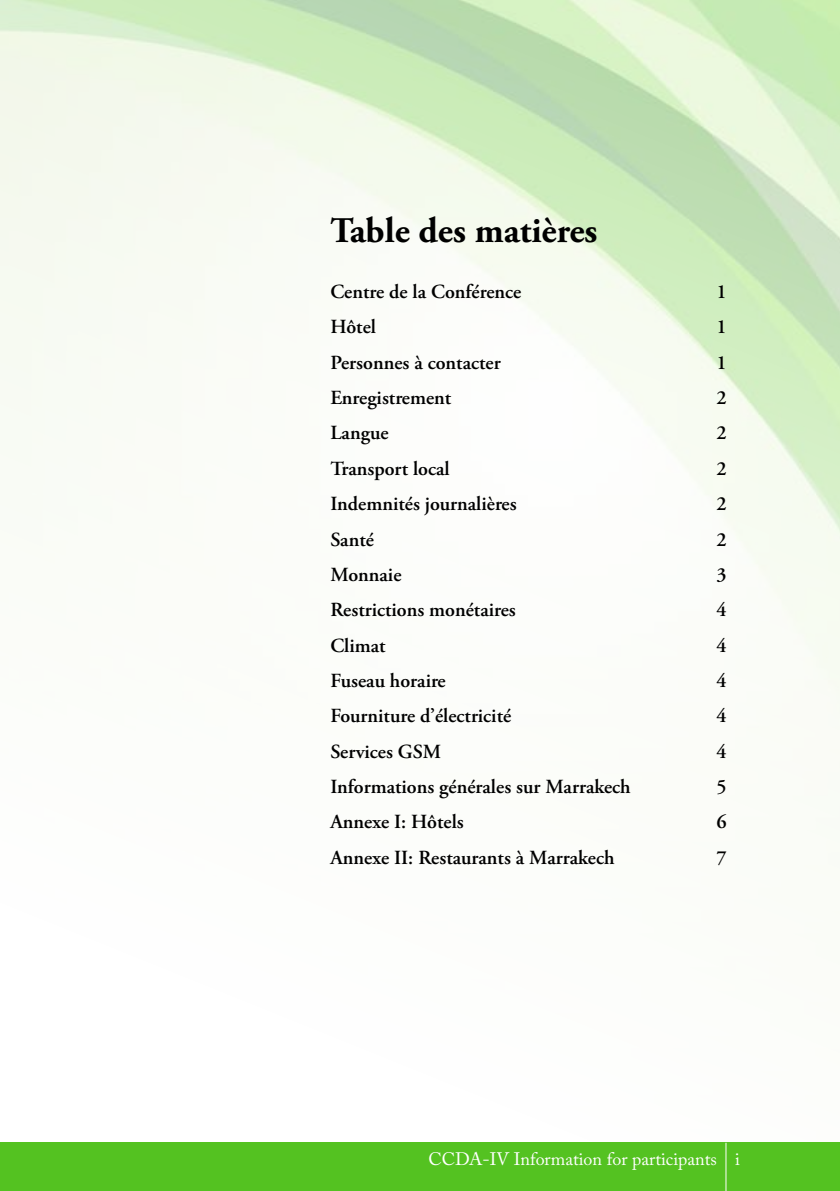
<style>
.page{position:relative;width:840px;height:1191px;background:#fff}
.page>*{position:absolute;margin:0;border:0;box-sizing:border-box;transform-origin:0 0}
.t1{font:700 36px "Adobe Garamond Pro";color:#000}
.t2{font:600 20px "Adobe Garamond Pro";color:#000}
.t3{font:18px "Adobe Caslon Pro";color:#fff}
</style>
<div class="page">
<div style="left:0;top:1142px;width:839px;height:49px;background:#54c221"></div>
<hr style="left:725px;top:1142px;width:1px;height:49px;background:#fff">
<h1 class="t1" style="left:330px;top:209px;width:268px">Table des matières</h1>
<p class="t2" style="left:330px;top:280px;width:192px">Centre de la Conférence</p>
<p class="t2" style="left:716px;top:280px;width:12px">1</p>
<p class="t2" style="left:330px;top:315px;width:47px">Hôtel</p>
<p class="t2" style="left:716px;top:315px;width:12px">1</p>
<p class="t2" style="left:330px;top:351px;width:172px">Personnes à contacter</p>
<p class="t2" style="left:716px;top:351px;width:12px">1</p>
<p class="t2" style="left:330px;top:386px;width:122px">Enregistrement</p>
<p class="t2" style="left:716px;top:386px;width:12px">2</p>
<p class="t2" style="left:330px;top:421px;width:60px">Langue</p>
<p class="t2" style="left:716px;top:421px;width:12px">2</p>
<p class="t2" style="left:330px;top:457px;width:121px">Transport local</p>
<p class="t2" style="left:716px;top:457px;width:12px">2</p>
<p class="t2" style="left:330px;top:492px;width:188px">Indemnités journalières</p>
<p class="t2" style="left:716px;top:492px;width:12px">2</p>
<p class="t2" style="left:330px;top:527px;width:45px">Santé</p>
<p class="t2" style="left:716px;top:527px;width:12px">2</p>
<p class="t2" style="left:330px;top:563px;width:73px">Monnaie</p>
<p class="t2" style="left:716px;top:563px;width:12px">3</p>
<p class="t2" style="left:330px;top:598px;width:187px">Restrictions monétaires</p>
<p class="t2" style="left:716px;top:598px;width:12px">4</p>
<p class="t2" style="left:330px;top:634px;width:57px">Climat</p>
<p class="t2" style="left:716px;top:634px;width:12px">4</p>
<p class="t2" style="left:330px;top:669px;width:117px">Fuseau horaire</p>
<p class="t2" style="left:716px;top:669px;width:12px">4</p>
<p class="t2" style="left:330px;top:704px;width:182px">Fourniture d’électricité</p>
<p class="t2" style="left:716px;top:704px;width:12px">4</p>
<p class="t2" style="left:330px;top:740px;width:112px">Services GSM</p>
<p class="t2" style="left:716px;top:740px;width:12px">4</p>
<p class="t2" style="left:330px;top:775px;width:301px">Informations générales sur Marrakech</p>
<p class="t2" style="left:716px;top:775px;width:12px">5</p>
<p class="t2" style="left:330px;top:810px;width:135px">Annexe I: Hôtels</p>
<p class="t2" style="left:716px;top:810px;width:12px">6</p>
<p class="t2" style="left:330px;top:846px;width:285px">Annexe II: Restaurants à Marrakech</p>
<p class="t2" style="left:716px;top:846px;width:12px">7</p>
<p class="t3" style="left:428px;top:1148px;width:313px">CCDA-IV Information for participants <sup>i</sup> i</p>
</div>
